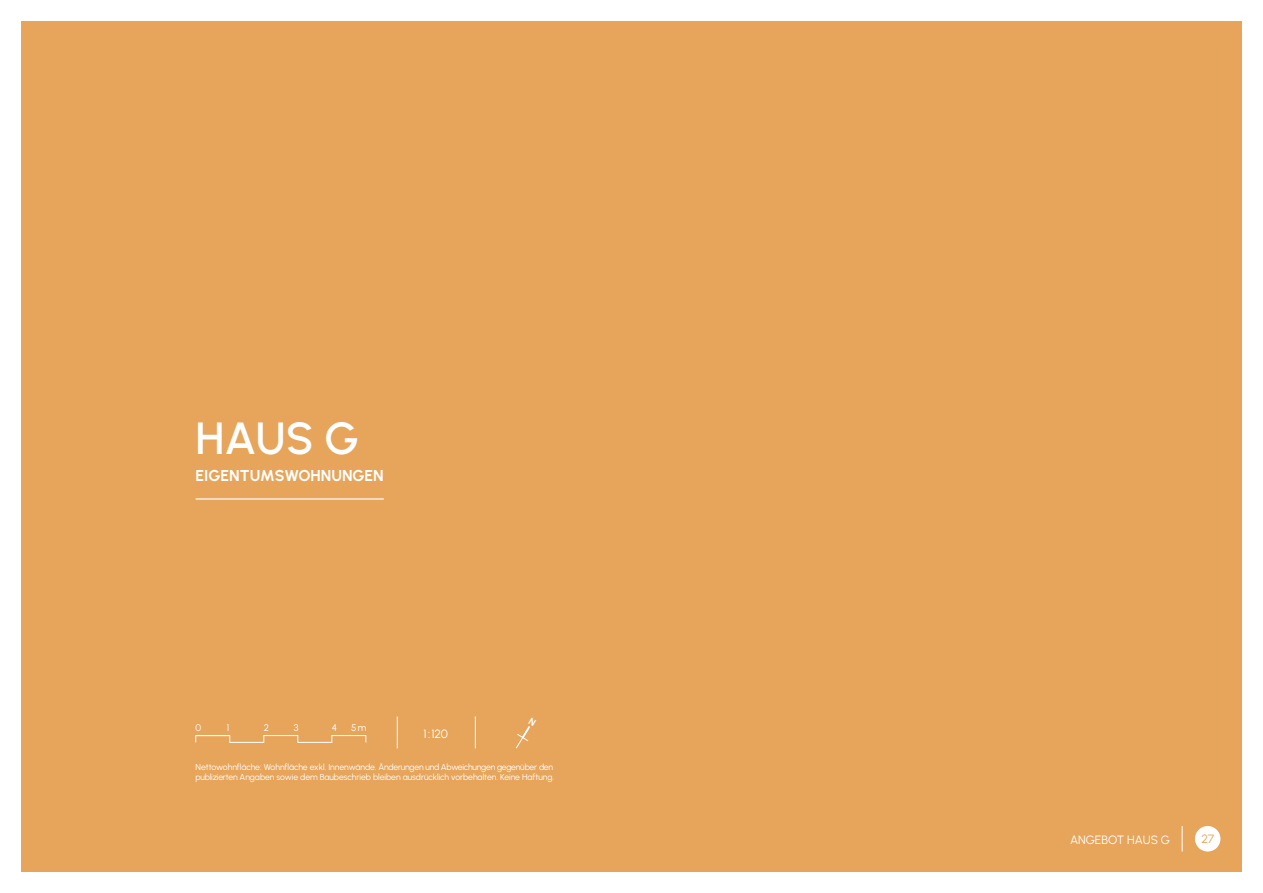
<style>
.page{position:relative;width:1263px;height:893px;background:#fff}
.page>*{position:absolute;margin:0;border:0;box-sizing:border-box;transform-origin:0 0}
.HAUS_D_fein{font:600 45px "Urbanist";color:#fff}
.HAUS_D_fein-2{font:700 15.75px "Urbanist";color:#fff}
.t1{font:12px "Urbanist";color:#fff}
.t2{font:12px "Urbanist";color:#e6a55b}
.t3{font:9.6px "Urbanist";color:#fff}
.t4{font:8.7px/10.5px "Urbanist";letter-spacing:-.01em;color:#fff}
</style>
<div class="page">
<div style="left:21px;top:21px;width:1221px;height:851px;background:#e6a55b"></div>
<div style="left:1195px;top:826px;width:25px;height:25px;background:#fff;border-radius:50%"></div>
<svg style="left:1182px;top:826px;width:1px;height:25px"></svg>
<hr style="left:196px;top:498px;width:188px;height:2px;background:#fff">
<hr style="left:475px;top:716px;width:1px;height:32px;background:#fff">
<hr style="left:397px;top:716px;width:1px;height:32px;background:#fff">
<svg style="left:229px;top:735px;width:137px;height:8px"></svg>
<hr style="left:196px;top:735px;width:34px;height:1px;background:#fff">
<svg style="left:516px;top:726px;width:14px;height:22px"></svg>
<p class="HAUS_D_fein" style="left:196px;top:408px;width:165px">HAUS G</p>
<p class="HAUS_D_fein-2" style="left:196px;top:465px;width:190px">EIGENTUMSWOHNUNGEN</p>
<p class="t3" style="left:196px;top:721px;width:7px">0</p>
<p class="t3" style="left:227px;top:721px;width:4px">1</p>
<p class="t3" style="left:264px;top:721px;width:7px">2</p>
<p class="t3" style="left:294px;top:721px;width:6px">3</p>
<p class="t3" style="left:332px;top:721px;width:7px">4</p>
<p class="t3" style="left:350px;top:721px;width:18px">15 m</p>
<p class="t1" style="left:424px;top:726px;width:26px">1:120</p>
<p class="t4" style="left:196px;top:761px;width:360px">Nettowohnfläche: Wohnfläche exkl. Innenwände. Änderungen und Abweichungen gegenüber den publizierten Angaben sowie dem Baubeschrieb bleiben ausdrücklich vorbehalten. Keine Haftung.</p>
<p class="t1" style="left:1070px;top:832px;width:102px">ANGEBOT HAUS G</p>
<p class="t2" style="left:1201px;top:831px;width:14px">27</p>
</div>
